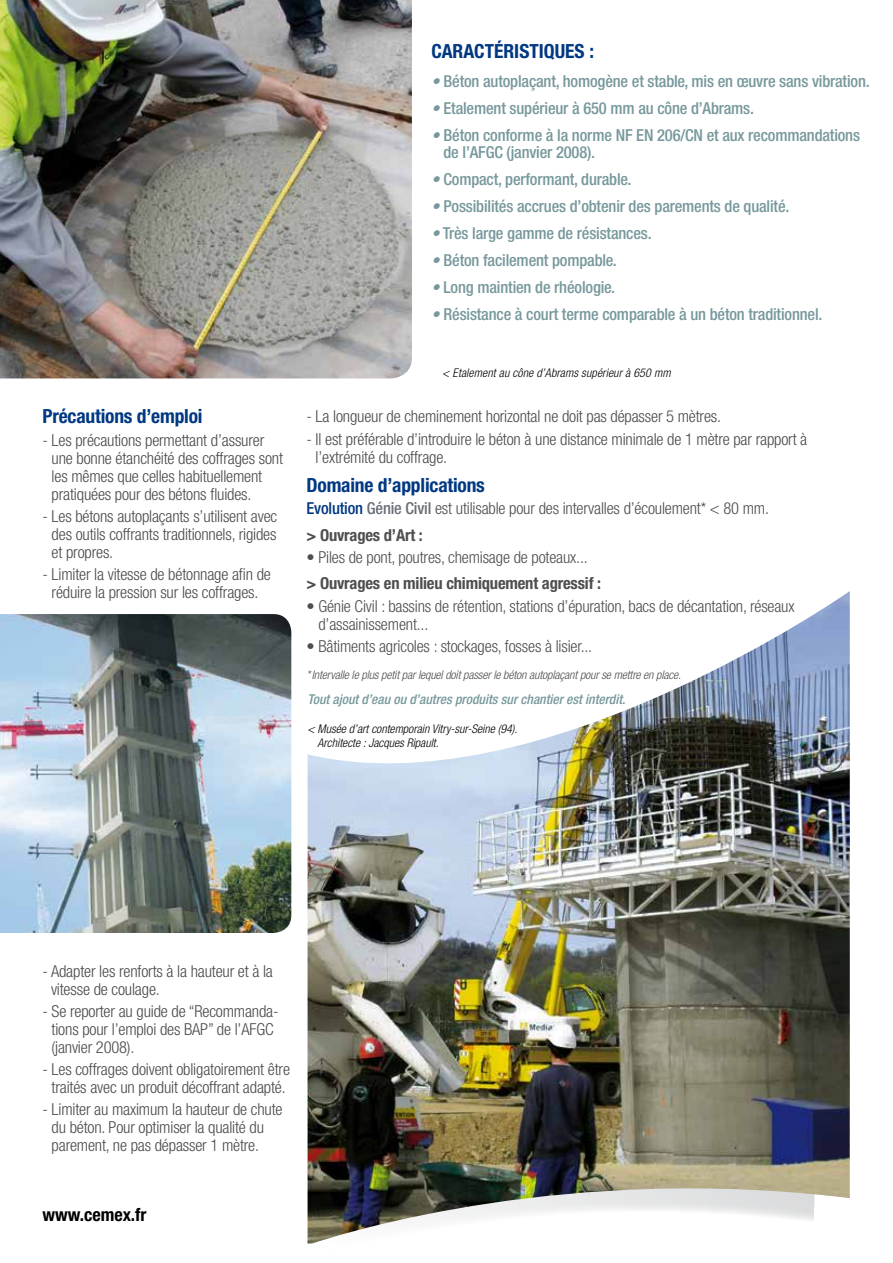
<style>
.page{position:relative;width:893px;height:1263px;background:#fff}
.page>*{position:absolute;margin:0;border:0;box-sizing:border-box;transform-origin:0 0}
.t1{font:700 condensed 19.5px "Helvetica Neue";letter-spacing:-.01em;color:#003882}
.t2{font:700 condensed 18px "Helvetica Neue";color:#000}
.t3{font:300 condensed 16.5px/18px "Helvetica Neue";letter-spacing:-.01em;color:#4b4b4d}
.t4{font:500 condensed 16.5px/16.5px "Helvetica Neue";letter-spacing:-.01em;color:#77989c}
.t5{font:300 condensed 16.5px/26.5px "Helvetica Neue";letter-spacing:-.01em;color:#4e4e50}
.t6{font:700 condensed 16.5px "Helvetica Neue";letter-spacing:-.01em;color:#4e4e50}
.t7{font:italic 500 condensed 13.5px "Helvetica Neue";color:#77989c}
.t8{font:italic 300 condensed 12px/14.4px "Helvetica Neue";color:#000}
.t9{font:italic 300 condensed 12px "Helvetica Neue";letter-spacing:-.01em;color:#4e4e50}
.s1{font-weight:300;font-style:italic}
.s2{font-weight:500;color:#003882}
.s3{font-weight:500;color:#6a7077}
.s4{font-weight:700}
</style>
<div class="page">
<img style="left:0;top:0;width:412px;height:378px">
<img style="left:308px;top:591px;width:542px;height:652px">
<img style="left:0;top:614px;width:291px;height:319px">
<p class="t1" style="left:43px;top:405px;width:162px">Précautions d’emploi</p>
<p class="t3" style="left:52px;top:431px;width:233px;text-indent:-9px">- Les précautions permettant d’assurer une bonne étanchéité des coffrages sont les mêmes que celles habituellement pratiquées pour des bétons fluides.</p>
<p class="t3" style="left:52px;top:507px;width:227px;text-align:justify;text-indent:-9px">- Les bétons autoplaçants s’utilisent avec des outils coffrants traditionnels, rigides et propres.</p>
<p class="t3" style="left:43px;top:565px;width:230px;text-align:center">- Limiter la vitesse de bétonnage afin de réduire la pression sur les coffrages.</p>
<p class="t1" style="left:432px;top:39px;width:164px">CARACTÉRISTIQUES :</p>
<p class="t4" style="left:432px;top:73px;width:440px"><span class="s1">•</span> Béton autoplaçant, homogène et stable, mis en œuvre sans vibration.</p>
<p class="t4" style="left:432px;top:100px;width:324px"><span class="s1">•</span> Etalement supérieur à 650 mm au cône d’Abrams.</p>
<p class="t4" style="left:443px;top:127px;width:418px;text-indent:-12px"><span class="s1">•</span> Béton conforme à la norme NF EN 206/CN et aux recommandations de l’AFGC (janvier 2008).</p>
<p class="t4" style="left:432px;top:170px;width:201px"><span class="s1">•</span> Compact, performant, durable.</p>
<p class="t4" style="left:432px;top:198px;width:359px"><span class="s1">•</span> Possibilités accrues d’obtenir des parements de qualité.</p>
<p class="t4" style="left:432px;top:225px;width:222px"><span class="s1">•</span> Très large gamme de résistances.</p>
<p class="t4" style="left:432px;top:252px;width:187px"><span class="s1">•</span> Béton facilement pompable.</p>
<p class="t4" style="left:432px;top:279px;width:185px"><span class="s1">•</span> Long maintien de rhéologie.</p>
<p class="t4" style="left:432px;top:306px;width:392px"><span class="s1">•</span> Résistance à court terme comparable à un béton traditionnel.</p>
<p class="t8" style="left:442px;top:365px;width:230px">&lt; Etalement au cône d’Abrams supérieur à 650 mm</p>
<p class="t3" style="left:306px;top:407px;width:416px">- La longueur de cheminement horizontal ne doit pas dépasser 5 mètres.</p>
<p class="t3" style="left:316px;top:430px;width:493px;text-indent:-9px">- Il est préférable d’introduire le béton à une distance minimale de 1 mètre par rapport à l’extrémité du coffrage.</p>
<p class="t1" style="left:306px;top:473px;width:180px">Domaine d’applications</p>
<p class="t5" style="left:306px;top:495px;width:464px"><span class="s2">Evolution</span> <span class="s3">Génie Civil</span> est utilisable pour des intervalles d’écoulement* &lt; 80 mm. <span class="s4">&gt; Ouvrages d’Art :</span></p>
<p class="t5" style="left:306px;top:544px;width:283px">• Piles de pont, poutres, chemisage de poteaux...</p>
<p class="t6" style="left:306px;top:574px;width:296px">&gt; Ouvrages en milieu chimiquement agressif :</p>
<p class="t5" style="left:318px;top:597px;width:478px;line-height:18px;text-indent:-12px">• Génie Civil : bassins de rétention, stations d’épuration, bacs de décantation, réseaux d’assainissement...</p>
<p class="t5" style="left:306px;top:633px;width:287px">• Bâtiments agricoles : stockages, fosses à lisier...</p>
<p class="t9" style="left:306px;top:667px;width:376px">* Intervalle le plus petit par lequel doit passer le béton autoplaçant pour se mettre en place.</p>
<p class="t7" style="left:308px;top:691px;width:319px">Tout ajout d’eau ou d’autres produits sur chantier est interdit.</p>
<p class="t8" style="left:318px;top:721px;width:201px;text-indent:-10px">&lt; Musée d’art contemporain Vitry-sur-Seine (94).<br>Architecte : Jacques Ripault.</p>
<p class="t3" style="left:51px;top:961px;width:223px;text-indent:-9px">- Adapter les renforts à la hauteur et à la vitesse de coulage.</p>
<p class="t3" style="left:52px;top:1002px;width:228px;text-indent:-9px">- Se reporter au guide de “Recommanda&shy;tions pour l’emploi des BAP” de l’AFGC (janvier 2008).</p>
<p class="t3" style="left:43px;top:1060px;width:249px;text-align:center">- Les coffrages doivent obligatoirement être traités avec un produit décoffrant adapté.</p>
<p class="t3" style="left:52px;top:1100px;width:232px;text-indent:-9px">- Limiter au maximum la hauteur de chute du béton. Pour optimiser la qualité du parement, ne pas dépasser 1 mètre.</p>
<p class="t2" style="left:43px;top:1203px;width:106px">www.cemex.fr</p>
</div>
